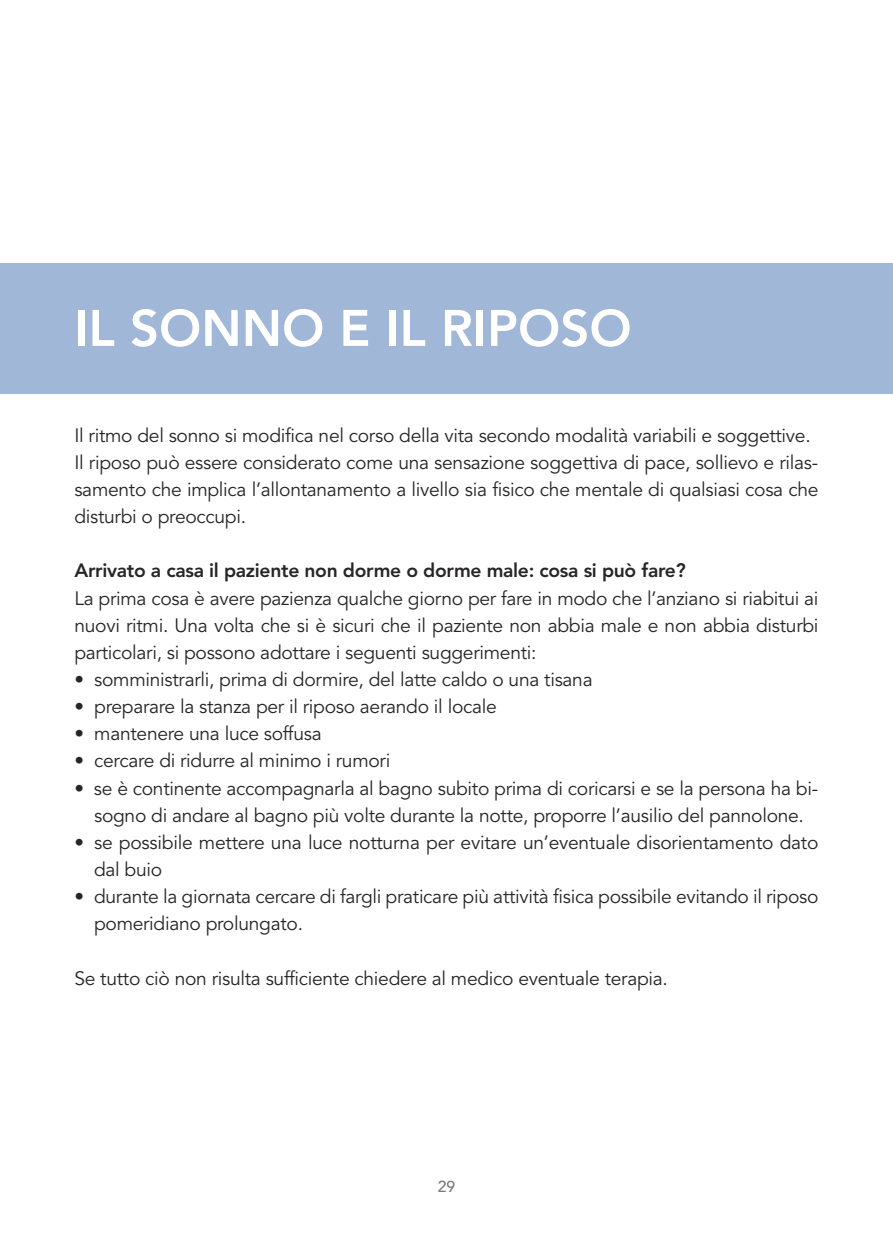
<style>
.page{position:relative;width:893px;height:1241px;background:#fff}
.page>*{position:absolute;margin:0;border:0;box-sizing:border-box;transform-origin:0 0}
.t1{font:800 50.75px "Avenir";color:#fff}
.t2{font:19.25px/27.1px "Avenir";letter-spacing:-.015em;color:#272526}
.t3{font:800 19.25px "Avenir";letter-spacing:-.015em;color:#272526}
.t4{font:500 15.75px "Avenir";color:#7d7c7d}
</style>
<div class="page">
<div style="left:0;top:263px;width:893px;height:130px;background:#a0b7d7"></div>
<h1 class="t1" style="left:74px;top:289px;width:559px">IL SONNO E IL RIPOSO</h1>
<p class="t2" style="left:74px;top:422px;width:746px">Il ritmo del sonno si modifica nel corso della vita secondo modalità variabili e soggettive.<br>Il riposo può essere considerato come una sensazione soggettiva di pace, sollievo e rilas&shy;samento che implica l’allontanamento a livello sia fisico che mentale di qualsiasi cosa che disturbi o preoccupi.</p>
<p class="t3" style="left:74px;top:555px;width:613px">Arrivato a casa il paziente non dorme o dorme male: cosa si può fare?</p>
<p class="t2" style="left:74px;top:584px;width:746px;text-align:justify">La prima cosa è avere pazienza qualche giorno per fare in modo che l’anziano si riabitui ai nuovi ritmi. Una volta che si è sicuri che il paziente non abbia male e non abbia disturbi particolari, si possono adottare i seguenti suggerimenti:</p>
<p class="t2" style="left:74px;top:666px;width:520px">• somministrarli, prima di dormire, del latte caldo o una tisana</p>
<p class="t2" style="left:74px;top:693px;width:424px">• preparare la stanza per il riposo aerando il locale</p>
<p class="t2" style="left:74px;top:720px;width:249px">• mantenere una luce soffusa</p>
<p class="t2" style="left:74px;top:747px;width:317px">• cercare di ridurre al minimo i rumori</p>
<p class="t2" style="left:74px;top:774px;width:745px;text-align:center">• se è continente accompagnarla al bagno subito prima di coricarsi e se la persona ha bi&shy;sogno di andare al bagno più volte durante la notte, proporre l’ausilio del pannolone.</p>
<p class="t2" style="left:94px;top:828px;width:726px;text-indent:-20px">• se possibile mettere una luce notturna per evitare un’eventuale disorientamento dato dal buio</p>
<p class="t2" style="left:94px;top:883px;width:726px;text-indent:-20px">• durante la giornata cercare di fargli praticare più attività fisica possibile evitando il riposo pomeridiano prolungato.</p>
<p class="t2" style="left:74px;top:964px;width:595px">Se tutto ciò non risulta sufficiente chiedere al medico eventuale terapia.</p>
<p class="t4" style="left:438px;top:1172px;width:19px">29</p>
</div>
